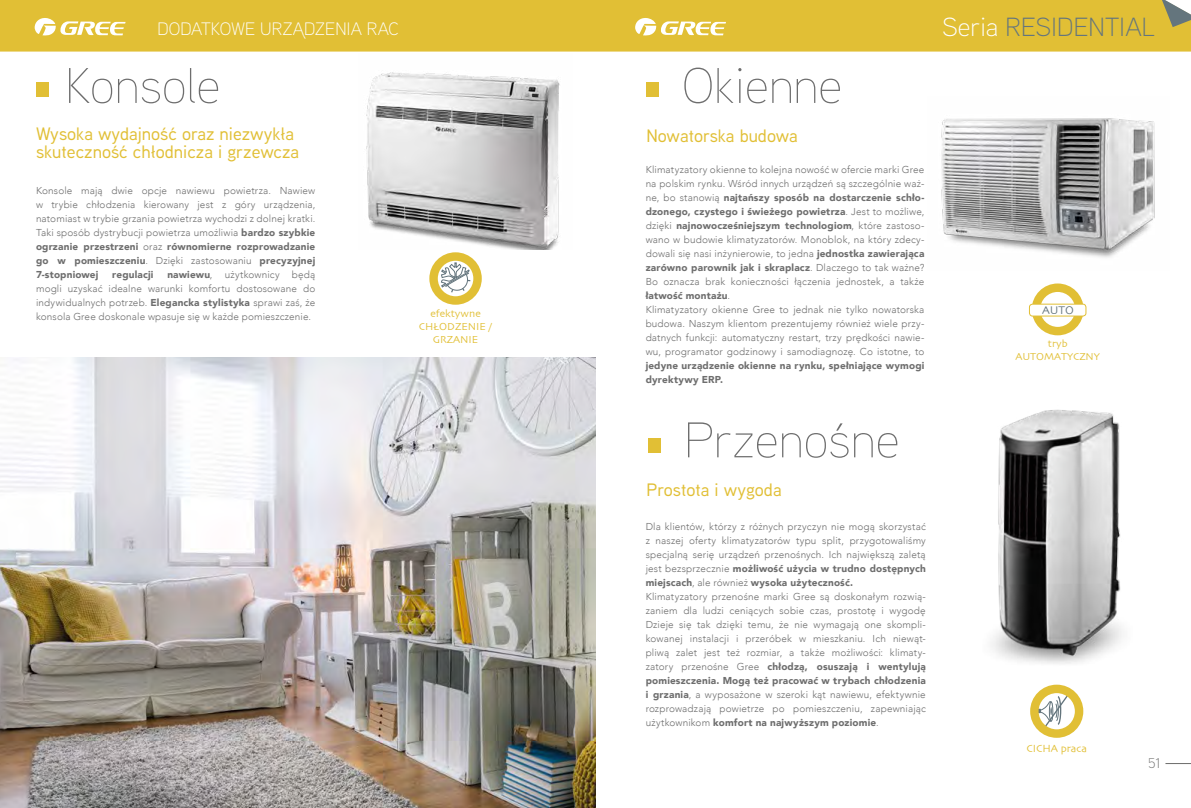
<style>
.page{position:relative;width:1191px;height:808px;background:#fff}
.page>*{position:absolute;margin:0;border:0;box-sizing:border-box;transform-origin:0 0}
.t1{font:100 50px "Aaux Next";color:#6e6e6e}
.t2{font:300 26.3px "Aaux Next";color:#64757d}
.t3{font:500 18px/18px "Aaux Next";color:#e1bf35}
.t4{font:300 18px "Aaux Next";color:#fff}
.t5{font:300 14px "Aaux Next";color:#6c6c6b}
.t6{font:11.6px "Skia";color:#64757d}
.t7{font:10.8px "Skia";color:#e1bf35}
.t8{font:10.6px/12.8px "Skia";color:#e1bf35;text-align:center}
.t9{font:10.5px/12.6px "Skia";color:#e1bf35;text-align:center}
.t10{font:300 10px/14px "Avenir";letter-spacing:.015em;color:#6e6e6e}
.t11{font:900 10px/14px "Avenir";letter-spacing:.02em;color:#6e6e6e}
.s1{color:#fff}
.s2{font-weight:900}
</style>
<div class="page">
<div style="left:0;top:0;width:1191px;height:52px;background:#e1bf35"></div>
<svg style="left:1147px;top:0;width:44px;height:30px"></svg>
<svg style="left:635px;top:18px;width:91px;height:18px"></svg>
<svg style="left:35px;top:18px;width:91px;height:18px"></svg>
<svg style="left:1165px;top:763px;width:26px;height:1px"></svg>
<img style="left:991px;top:409px;width:131px;height:255px">
<img style="left:941px;top:118px;width:214px;height:140px">
<div style="left:646px;top:82px;width:12px;height:14px;background:#e1bf35"></div>
<div style="left:648px;top:439px;width:13px;height:14px;background:#e1bf35"></div>
<img style="left:0;top:357px;width:595px;height:451px">
<img style="left:366px;top:72px;width:194px;height:177px">
<div style="left:36px;top:83px;width:13px;height:14px;background:#e1bf35"></div>
<svg style="left:1032px;top:691px;width:39px;height:38px"></svg>
<div style="left:1030px;top:685px;width:53px;height:53px;border:8px solid #e1bf35;border-radius:50%"></div>
<div style="left:429px;top:252px;width:53px;height:53px;border:8px solid #e1bf35;border-radius:50%"></div>
<svg style="left:440px;top:262px;width:30px;height:43px"></svg>
<div style="left:1031px;top:283px;width:52px;height:52px;border:8px solid #e1bf35;border-radius:50%"></div>
<div style="left:1029px;top:304px;width:57px;height:12px;background:#fff;border-radius:3px"></div>
<div style="left:1029px;top:304px;width:57px;height:12px;border:1px solid #e1bf35;border-radius:3px"></div>
<h3 class="t4" style="left:158px;top:17px;width:243px">DODATKOWE URZĄDZENIA RAC</h3>
<h2 class="t2" style="left:942px;top:10px;width:214px"><span class="s1">Seria</span> RESIDENTIAL</h2>
<h1 class="t1" style="left:65px;top:53px;width:156px">Konsole</h1>
<h1 class="t1" style="left:682px;top:53px;width:162px">Okienne</h1>
<h3 class="t3" style="left:36px;top:124px;width:265px">Wysoka wydajność oraz niezwykła skuteczność chłodnicza i grzewcza</h3>
<h3 class="t3" style="left:646px;top:126px;width:153px">Nowatorska budowa</h3>
<p class="t10" style="left:36px;top:184px;width:281px;text-align:justify">Konsole mają dwie opcje nawiewu powietrza. Nawiew w trybie chłodzenia kierowany jest z góry urządzenia, natomiast w trybie grzania powietrza wychodzi z dolnej kratki.<br>Taki sposób dystrybucji powietrza umożliwia <span class="s2">bardzo szybkie ogrzanie przestrzeni</span> oraz <span class="s2">równomierne rozprowadzanie go w pomieszczeniu</span>. Dzięki zastosowaniu <span class="s2">precyzyjnej 7-stopniowej</span></p>
<p class="t10" style="left:36px;top:268px;width:281px;text-align:justify;text-indent:131px"><span class="s2">nawiewu</span>, użytkownicy będą mogli uzyskać idealne warunki komfortu dostosowane do indywidualnych potrzeb. <span class="s2">Elegancka stylistyka</span> sprawi zaś, że konsola Gree doskonale wpasuje się w każde pomieszczenie.</p>
<p class="t11" style="left:112px;top:268px;width:43px">regulacji</p>
<p class="t8" style="left:419px;top:308px;width:75px">efektywne<br>CHŁODZENIE /<br>GRZANIE</p>
<p class="t10" style="left:645px;top:163px;width:280px">Klimatyzatory okienne to kolejna nowość w ofercie marki Gree na polskim rynku. Wśród innych urządzeń są szczególnie waż&shy;ne, bo stanowią <span class="s2">najtańszy sposób na dostarczenie schło&shy;dzonego, czystego i świeżego powietrza</span>. Jest to możliwe, dzięki <span class="s2">najnowocześniejszym technologiom</span>, które zastoso&shy;wano w budowie klimatyzatorów. Monoblok, na który zdecy&shy;dowali się nasi inżynierowie, to jedna <span class="s2">jednostka zawierająca zarówno parownik jak i skraplacz</span>. Dlaczego to tak ważne?<br>Bo oznacza brak konieczności łączenia jednostek, a także <span class="s2">łatwość montażu</span>.<br>Klimatyzatory okienne Gree to jednak nie tylko nowatorska budowa. Naszym klientom prezentujemy również wiele przy&shy;datnych funkcji: automatyczny restart, trzy prędkości nawie&shy;wu, programator godzinowy i samodiagnozę. Co istotne, to</p>
<p class="t11" style="left:645px;top:358px;width:280px">jedyne urządzenie okienne na rynku, spełniające wymogi dyrektywy ERP.</p>
<h1 class="t1" style="left:684px;top:407px;width:217px">Przenośne</h1>
<h3 class="t3" style="left:646px;top:480px;width:137px">Prostota i wygoda</h3>
<p class="t10" style="left:645px;top:520px;width:282px">Dla klientów, którzy z różnych przyczyn nie mogą skorzystać z naszej oferty klimatyzatorów typu split, przygotowaliśmy specjalną serię urządzeń przenośnych. Ich największą zaletą jest bezsprzecznie <span class="s2">możliwość użycia w trudno dostępnych miejscach</span>, ale również <span class="s2">wysoka użyteczność.<br></span>Klimatyzatory przenośne marki Gree są doskonałym rozwią&shy;zaniem dla ludzi ceniących sobie czas, prostotę i wygodę Dzieje się tak dzięki temu, że nie wymagają one skompli&shy;kowanej instalacji i przeróbek w mieszkaniu. Ich niewąt&shy;pliwą zalet jest też rozmiar, a także możliwości: klimaty&shy;zatory przenośne Gree <span class="s2">chłodzą, osuszają i wentylują pomieszczenia. Mogą też pracować w trybach chłodzenia i grzania</span>, a wyposażone w szeroki kąt nawiewu, efektywnie rozprowadzają powietrze po pomieszczeniu, zapewniając użytkownikom <span class="s2">komfort na najwyższym poziomie</span>.</p>
<p class="t6" style="left:1042px;top:303px;width:33px">AUTO</p>
<p class="t9" style="left:1015px;top:338px;width:86px">tryb<br>AUTOMATYCZNY</p>
<p class="t7" style="left:1026px;top:742px;width:62px">CICHA praca</p>
<h3 class="t5" style="left:1148px;top:754px;width:14px">51</h3>
</div>
